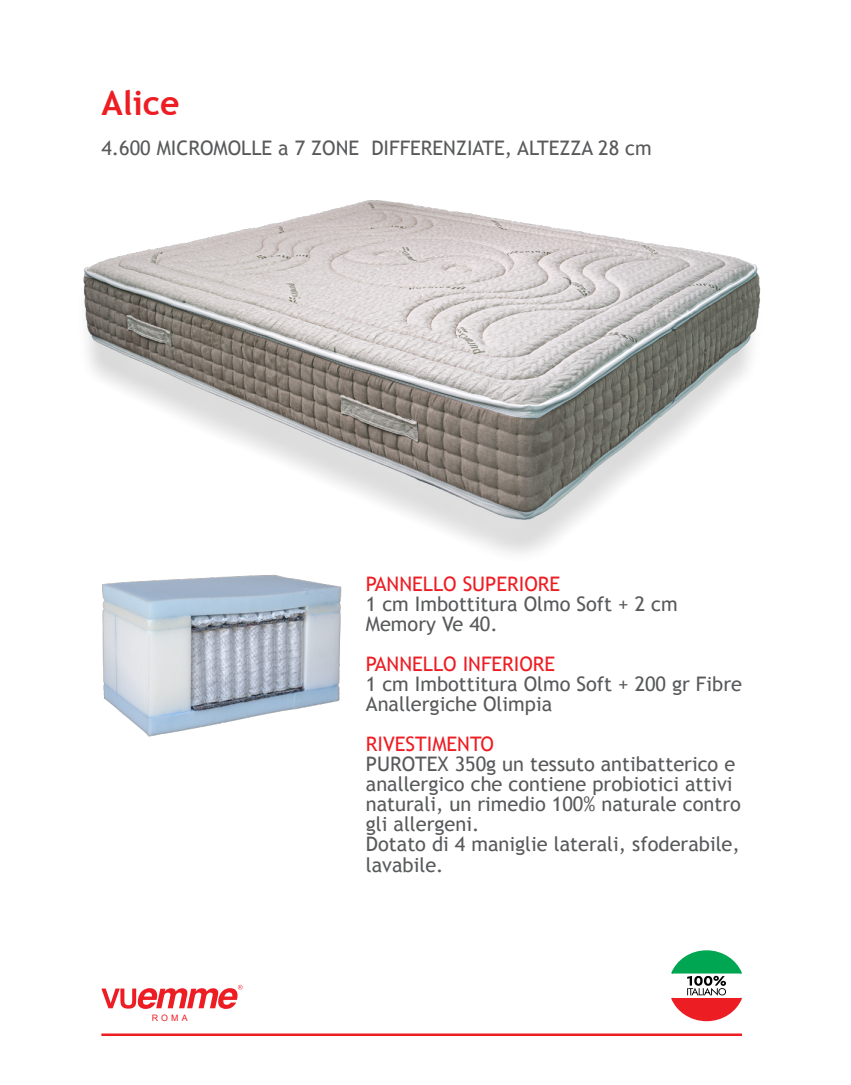
<style>
.page{position:relative;width:851px;height:1085px;background:#fff}
.page>*{position:absolute;margin:0;border:0;box-sizing:border-box;transform-origin:0 0}
.t1{font:700 33.75px "Trebuchet MS";color:#ed1d24}
.t2{font:20px/20px "Trebuchet MS";color:#58595b}
.t3{font:20px "Trebuchet MS";color:#ed1d24}
.t4{font:8.75px "Arial";color:#ed1d24}
</style>
<div class="page">
<img style="left:83px;top:200px;width:678px;height:354px">
<hr style="left:101px;top:1033px;width:641px;height:2px;background:#ed1d24">
<img style="left:83px;top:542px;width:269px;height:195px">
<svg style="left:101px;top:984px;width:141px;height:24px"></svg>
<svg style="left:671px;top:950px;width:71px;height:71px"></svg>
<p class="t1" style="left:101px;top:82px;width:80px">Alice</p>
<p class="t2" style="left:101px;top:138px;width:551px">4.600 MICROMOLLE a 7 ZONE DIFFERENZIATE, ALTEZZA 28 cm</p>
<p class="t4" style="left:152px;top:1012px;width:37px">ROMA</p>
<p class="t3" style="left:366px;top:572px;width:196px">PANNELLO SUPERIORE</p>
<p class="t2" style="left:366px;top:594px;width:313px">1 cm Imbottitura Olmo Soft + 2 cm<br>Memory Ve 40.</p>
<p class="t3" style="left:366px;top:652px;width:191px">PANNELLO INFERIORE</p>
<p class="t2" style="left:366px;top:674px;width:377px">1 cm Imbottitura Olmo Soft + 200 gr Fibre<br>Anallergiche Olimpia</p>
<p class="t3" style="left:366px;top:732px;width:130px">RIVESTIMENTO</p>
<p class="t2" style="left:366px;top:754px;width:376px">PUROTEX 350g un tessuto antibatterico e anallergico che contiene probiotici attivi naturali, un rimedio 100% naturale contro gli allergeni.</p>
<p class="t2" style="left:366px;top:834px;width:375px">Dotato di 4 maniglie laterali, sfoderabile, lavabile.</p>
</div>
